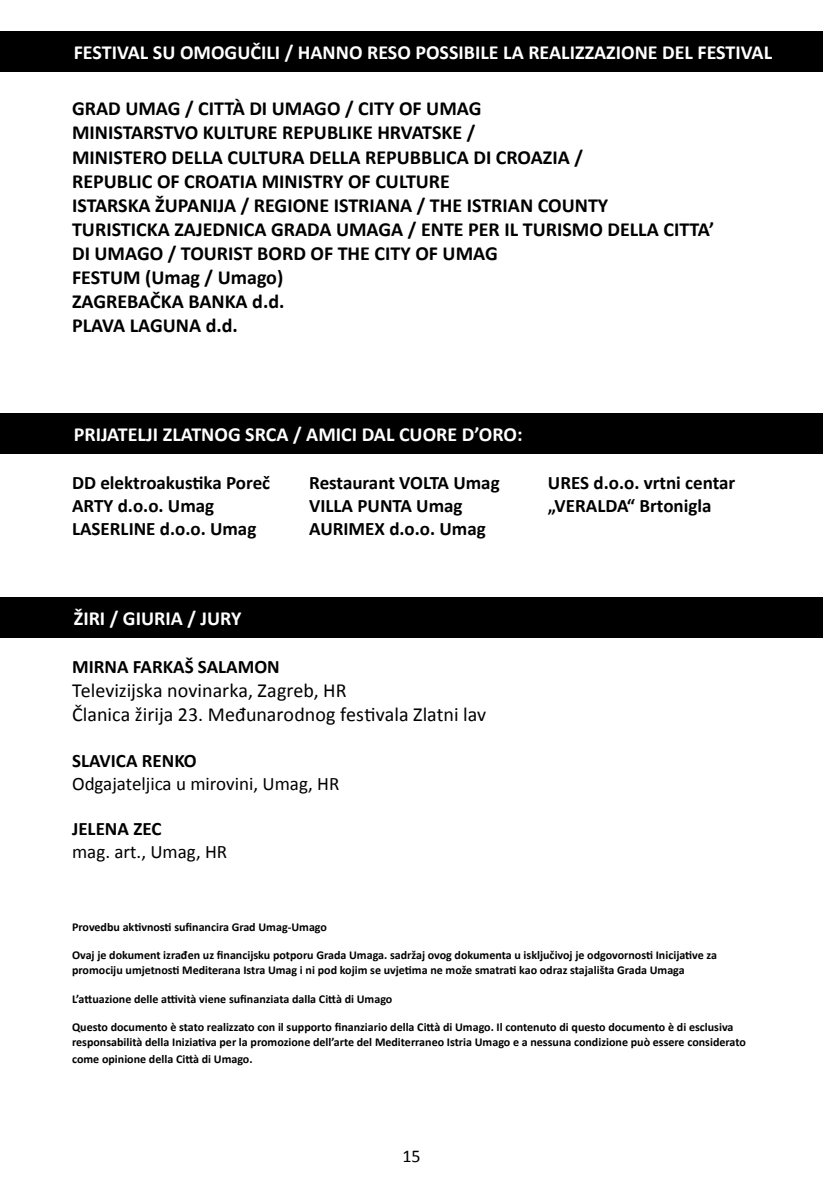
<style>
.page{position:relative;width:823px;height:1191px;background:#fff}
.page>*{position:absolute;margin:0;border:0;box-sizing:border-box;transform-origin:0 0}
.t1{font:700 20px/24px "Calibri";color:#000}
.t2{font:700 20px "Calibri";color:#fff}
.t3{font:20px/24px "Calibri";color:#000}
.t4{font:700 19px/22.8px "Calibri";color:#000}
.t5{font:19px "Calibri";color:#000}
.t6{font:18px "Calibri";color:#000}
.t7{font:700 12px/14.4px "Calibri";color:#000}
</style>
<div class="page">
<div style="left:0;top:31px;width:822px;height:41px;background:#000"></div>
<div style="left:0;top:413px;width:822px;height:41px;background:#000"></div>
<div style="left:0;top:597px;width:822px;height:41px;background:#000"></div>
<h1 class="t2" style="left:74px;top:40px;width:699px">FESTIVAL SU OMOGUČILI / HANNO RESO POSSIBILE LA REALIZZAZIONE DEL FESTIVAL</h1>
<p class="t1" style="left:72px;top:97px;width:643px">GRAD UMAG / CITTÀ DI UMAGO / CITY OF UMAG<br>MINISTARSTVO KULTURE REPUBLIKE HRVATSKE /<br>MINISTERO DELLA CULTURA DELLA REPUBBLICA DI CROAZIA /<br>REPUBLIC OF CROATIA MINISTRY OF CULTURE<br>ISTARSKA ŽUPANIJA / REGIONE ISTRIANA / THE ISTRIAN COUNTY<br>TURISTICKA ZAJEDNICA GRADA UMAGA / ENTE PER IL TURISMO DELLA CITTA’ DI UMAGO / TOURIST BORD OF THE CITY OF UMAG<br>FESTUM (Umag / Umago)<br>ZAGREBAČKA BANKA d.d.<br>PLAVA LAGUNA d.d.</p>
<h1 class="t2" style="left:74px;top:422px;width:450px">PRIJATELJI ZLATNOG SRCA / AMICI DAL CUORE D’ORO:</h1>
<h2 class="t4" style="left:72px;top:472px;width:199px">DD elektroakustika Poreč<br>ARTY d.o.o. Umag<br>LASERLINE d.o.o. Umag</h2>
<h2 class="t4" style="left:547px;top:472px;width:189px">URES d.o.o. vrtni centar „VERALDA“ Brtonigla</h2>
<h2 class="t4" style="left:309px;top:472px;width:192px">Restaurant VOLTA Umag<br>VILLA PUNTA Umag<br>AURIMEX d.o.o. Umag</h2>
<h1 class="t2" style="left:74px;top:606px;width:169px">ŽIRI / GIURIA / JURY</h1>
<h2 class="t4" style="left:72px;top:655px;width:209px">MIRNA FARKAŠ SALAMON</h2>
<h1 class="t3" style="left:72px;top:679px;width:415px">Televizijska novinarka, Zagreb, HR<br>Članica žirija 23. Međunarodnog festivala Zlatni lav</h1>
<h2 class="t4" style="left:72px;top:749px;width:126px">SLAVICA RENKO</h2>
<h2 class="t5" style="left:72px;top:771px;width:269px">Odgajateljica u mirovini, Umag, HR</h2>
<h2 class="t4" style="left:72px;top:817px;width:91px">JELENA ZEC</h2>
<h2 class="t5" style="left:72px;top:840px;width:157px">mag. art., Umag, HR</h2>
<p class="t7" style="left:72px;top:919px;width:256px">Provedbu aktivnosti sufinancira Grad Umag-Umago</p>
<p class="t7" style="left:72px;top:948px;width:646px">Ovaj je dokument izrađen uz financijsku potporu Grada Umaga. sadržaj ovog dokumenta u isključivoj je odgovornosti Inicijative za promociju umjetnosti Mediterana Istra Umag i ni pod kojim se uvjetima ne može smatrati kao odraz stajališta Grada Umaga</p>
<p class="t7" style="left:72px;top:991px;width:321px">L’attuazione delle attività viene sufinanziata dalla Città di Umago</p>
<p class="t7" style="left:72px;top:1020px;width:675px">Questo documento è stato realizzato con il supporto finanziario della Città di Umago. Il contenuto di questo documento è di esclusiva responsabilità della Iniziativa per la promozione dell’arte del Mediterraneo Istria Umago e a nessuna condizione può essere considerato</p>
<p class="t7" style="left:72px;top:1051px;width:182px">come opinione della Città di Umago.</p>
<h3 class="t6" style="left:402px;top:1144px;width:20px">15</h3>
</div>
